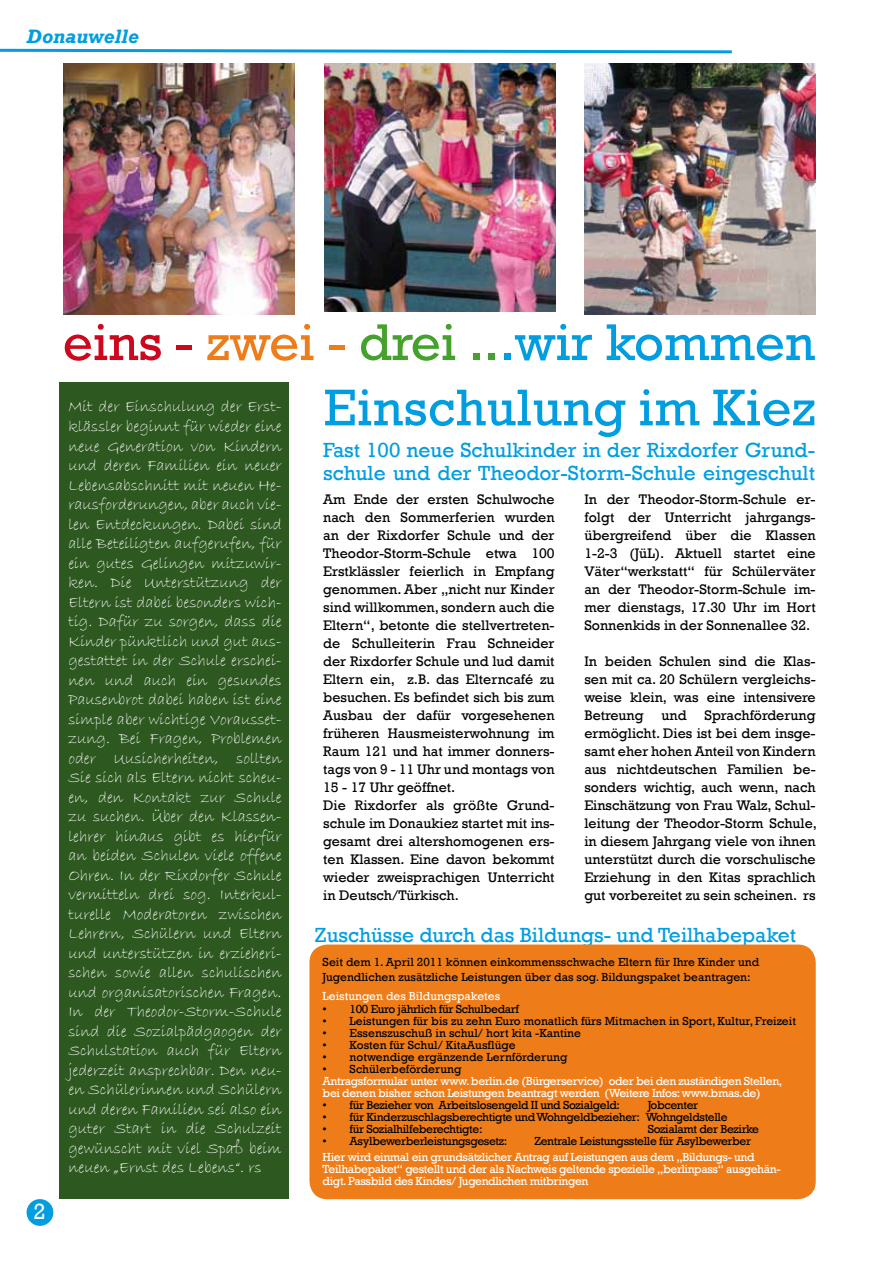
<style>
.page{position:relative;width:893px;height:1263px;background:#fff}
.page>*{position:absolute;margin:0;border:0;box-sizing:border-box;transform-origin:0 0}
.t1{font:52.5px "Rockwell";color:#009ee0}
.t2{font:22.5px "Rockwell";color:#fff}
.t3{font:21px/22.5px "Rockwell";color:#009ee0}
.t4{font:italic 700 19.95px "Rockwell";color:#009ee0}
.t5{font:16.5px/19.5px "Bradley Hand ITC";letter-spacing:-.005em;color:#fff;text-align:justify}
.t6{font:14.25px/18px "Rockwell";color:#000;text-align:justify}
.t7{font:12px/15px "Rockwell";letter-spacing:-.015em;color:#000}
.t8{font:12px/12px "Rockwell";letter-spacing:-.03em;color:#fff}
.t9{font:12px "Rockwell";color:#fff}
.s1{color:#cd071e}
.s2{color:#ee7d19}
.s3{color:#44a12b}
</style>
<div class="page">
<svg style="left:0;top:48px;width:732px;height:6px"></svg>
<div style="left:27px;top:1199px;width:26px;height:27px;background:#009ee0;border-radius:50%"></div>
<div style="left:59px;top:383px;width:230px;height:816px;background:#2d5920"></div>
<img style="left:325px;top:64px;width:230px;height:247px">
<img style="left:64px;top:64px;width:231px;height:251px">
<img style="left:584px;top:64px;width:231px;height:251px">
<div style="left:309px;top:944px;width:507px;height:255px;background:#ee7d19;border-radius:18px"></div>
<h3 class="t4" style="left:27px;top:24px;width:114px">Donauwelle</h3>
<h1 class="t1" style="left:63px;top:312px;width:754px"><span class="s1">eins -</span> <span class="s2">zwei -</span> <span class="s3">drei ..</span>.wir kommen</h1>
<h2 class="t2" style="left:33px;top:1198px;width:14px">2</h2>
<p class="t5" style="left:68px;top:397px;width:215px">Mit der Einschulung der Erst&shy;klässler beginnt für wieder eine neue Generation von Kindern und deren Familien ein neuer Lebensabschnitt mit neuen He&shy;rausforderungen, aber auch vie&shy;len Entdeckungen. Dabei sind alle Beteiligten aufgerufen, für ein gutes Gelingen mitzuwir&shy;ken. Die Unterstützung der Eltern ist dabei besonders wich&shy;tig. Dafür zu sorgen, dass die Kinder pünktlich und gut aus&shy;gestattet in der Schule erschei&shy;nen und auch ein gesundes Pausenbrot dabei haben ist eine simple aber wichtige Vorausset&shy;zung. Bei Fragen, Problemen oder Uusicherheiten, sollten Sie sich als Eltern nicht scheu&shy;en, den Kontakt zur Schule zu suchen. Über den Klassen&shy;lehrer hinaus gibt es hierfür an beiden Schulen viele offene Ohren. In der Rixdorfer Schule vermitteln drei sog. Interkul&shy;turelle Moderatoren zwischen Lehrern, Schülern und Eltern und unterstützen in erzieheri&shy;schen sowie allen schulischen und organisatorischen Fragen.<br>In der Theodor-Storm-Schule sind die Sozialpädgaogen der Schulstation auch für Eltern jederzeit ansprechbar. Den neu&shy;en Schülerinnen und Schülern und deren Familien sei also ein guter Start in die Schulzeit gewünscht mit viel Spaß beim neuen „Ernst des Lebens“. rs</p>
<h1 class="t1" style="left:324px;top:377px;width:493px">Einschulung im Kiez</h1>
<h3 class="t3" style="left:323px;top:439px;width:493px">Fast 100 neue Schulkinder in der Rixdorfer Grund&shy;schule und der Theodor-Storm-Schule eingeschult</h3>
<p class="t6" style="left:323px;top:490px;width:233px;text-align:left">Am Ende der ersten Schulwoche nach den Sommerferien wurden an der Rixdorfer Schule und der<br>Theodor-Storm-Schule etwa 100<br>Erstklässler feierlich in Empfang genommen. Aber „nicht nur Kinder sind willkommen, sondern auch die<br>Eltern“, betonte die stellvertreten&shy;de Schulleiterin Frau Schneider der Rixdorfer Schule und lud damit<br>Eltern ein, z.B. das Elterncafé zu besuchen. Es befindet sich bis zum<br>Ausbau der dafür vorgesehenen früheren Hausmeisterwohnung im<br>Raum 121 und hat immer donners&shy;tags von 9 - 11 Uhr und montags von<br>15 - 17 Uhr geöffnet.<br>Die Rixdorfer als größte Grund&shy;schule im Donaukiez startet mit ins&shy;gesamt drei altershomogenen ers&shy;ten Klassen. Eine davon bekommt wieder zweisprachigen Unterricht in Deutsch/Türkisch.</p>
<p class="t6" style="left:584px;top:490px;width:233px">In der Theodor-Storm-Schule er&shy;folgt der Unterricht jahrgangs&shy;übergreifend über die Klassen 1-2-3 (JüL). Aktuell startet eine Väter“werkstatt“ für Schülerväter an der Theodor-Storm-Schule im&shy;mer dienstags, 17.30 Uhr im Hort Sonnenkids in der Sonnenallee 32.</p>
<p class="t6" style="left:584px;top:652px;width:233px">In beiden Schulen sind die Klas&shy;sen mit ca. 20 Schülern vergleichs&shy;weise klein, was eine intensivere Betreung</p>
<p class="t6" style="left:584px;top:706px;width:234px;text-indent:120px">Sprachförderung ermöglicht. Dies ist bei dem insge&shy;samt eher hohen Anteil von Kindern aus nichtdeutschen Familien be&shy;sonders wichtig, auch wenn, nach Einschätzung von Frau Walz, Schul&shy;leitung der Theodor-Storm Schule, in diesem Jahrgang viele von ihnen unterstützt durch die vorschulische Erziehung in den Kitas sprachlich gut vorbereitet zu sein scheinen. rs</p>
<p class="t6" style="left:661px;top:706px;width:27px">und</p>
<h3 class="t3" style="left:315px;top:924px;width:483px">Zuschüsse durch das Bildungs- und Teilhabepaket</h3>
<p class="t7" style="left:323px;top:954px;width:438px">Seit dem 1. April 2011 können einkommensschwache Eltern für Ihre Kinder und<br>Jugendlichen zusätzliche Leistungen über das sog. Bildungspaket beantragen:</p>
<p class="t9" style="left:323px;top:989px;width:179px">Leistungen des Bildungspaketes</p>
<p class="t7" style="left:323px;top:1001px;width:198px">• 100 Euro jährlich für Schulbedarf</p>
<p class="t7" style="left:323px;top:1013px;width:475px">• Leistungen für bis zu zehn Euro monatlich fürs Mitmachen in Sport, Kultur, Freizeit</p>
<p class="t7" style="left:323px;top:1025px;width:260px">• Essenszuschuß in schul/ hort kita -Kantine</p>
<p class="t7" style="left:323px;top:1037px;width:194px">• Kosten für Schul/ KitaAusflüge</p>
<p class="t7" style="left:323px;top:1049px;width:246px">• notwendige ergänzende Lernförderung</p>
<p class="t7" style="left:323px;top:1061px;width:140px">• Schülerbeförderung</p>
<p class="t8" style="left:323px;top:1075px;width:461px">Antragsformular unter www. berlin.de (Bürgerservice) oder bei den zuständigen Stellen, bei denen bisher schon Leistungen beantragt werden (Weitere Infos: www.bmas.de)</p>
<p class="t7" style="left:323px;top:1097px;width:299px">• für Bezieher von Arbeitslosengeld II und Sozialgeld:</p>
<p class="t7" style="left:648px;top:1097px;width:52px">Jobcenter</p>
<p class="t7" style="left:323px;top:1109px;width:406px">• für Kinderzuschlagsberechtigte und Wohngeldbezieher: Wohngeldstelle</p>
<p class="t7" style="left:323px;top:1121px;width:161px">• für Sozialhilfeberechtigte:</p>
<p class="t7" style="left:648px;top:1121px;width:113px">Sozialamt der Bezirke</p>
<p class="t7" style="left:323px;top:1133px;width:186px">• Asylbewerberleistungsgesetz:</p>
<p class="t7" style="left:534px;top:1133px;width:218px">Zentrale Leistungsstelle für Asylbewerber</p>
<p class="t8" style="left:323px;top:1151px;width:459px">Hier wird einmal ein grundsätzlicher Antrag auf Leistungen aus dem „Bildungs- und<br>Teilhabepaket“ gestellt und der als Nachweis geltende spezielle „berlinpass“ ausgehän&shy;digt. Passbild des Kindes/ Jugendlichen mitbringen</p>
</div>
